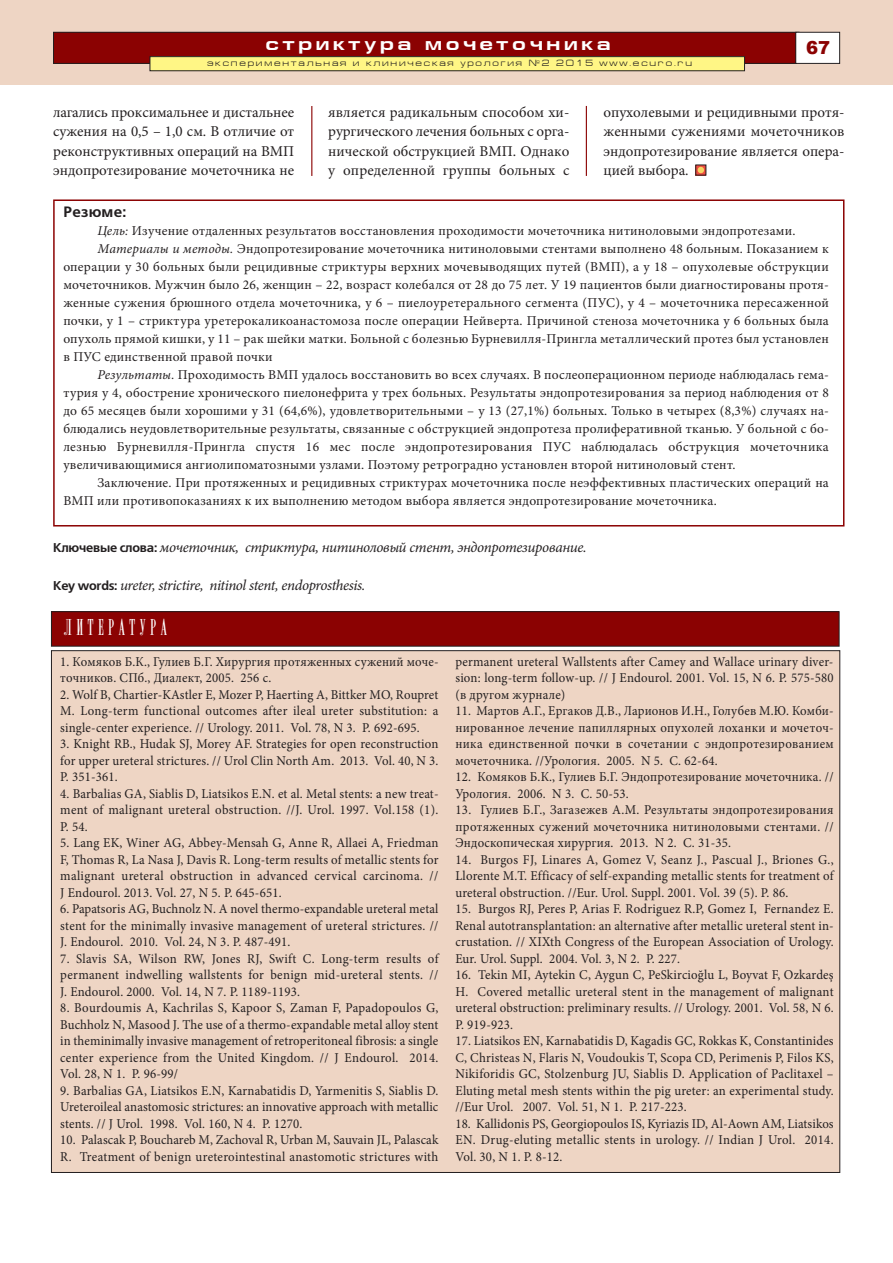
<style>
.page{position:relative;width:893px;height:1263px;background:#fff}
.page>*{position:absolute;margin:0;border:0;box-sizing:border-box;transform-origin:0 0}
.t1{font:22.5px "Radar";letter-spacing:.2em;color:#fff}
.t2{font:700 18px "Europe Ext";letter-spacing:.2em;color:#fff}
.t3{font:900 18px "Arial";color:#8b0202}
.t4{font:15px/19.5px "Minion Pro";color:#231f20;text-align:justify}
.t5{font:italic 15px "Minion Pro";letter-spacing:-.03em;color:#231f20}
.t6{font:700 15px "Free Set C";letter-spacing:.015em;color:#231f20}
.t7{font:13.5px/16.5px "Minion Pro";letter-spacing:.015em;color:#231f20;text-align:justify;scale:.95 1}
.t8{font:13.5px "Minion Pro";letter-spacing:.015em;color:#231f20}
.t9{font:9px "Europe Ext";letter-spacing:.2em;color:#231f20}
.s1{font-style:italic}
.s2{font-family:"Free Set C";font-weight:700;font-style:normal;font-size:12.75px}
</style>
<div class="page">
<hr style="left:311px;top:106px;width:1px;height:70px;background:#8b0202">
<hr style="left:586px;top:106px;width:1px;height:70px;background:#8b0202">
<div style="left:695px;top:165px;width:11px;height:10px;border:1px solid #231f20"></div>
<svg style="left:698px;top:167px;width:6px;height:6px"></svg>
<div style="left:0;top:0;width:893px;height:85px;background:#eed5c4"></div>
<div style="left:54px;top:32px;width:745px;height:31px;background:#8b0202"></div>
<div style="left:53px;top:32px;width:746px;height:32px;border:1px solid #231f20"></div>
<div style="left:796px;top:32px;width:44px;height:31px;background:#fff"></div>
<div style="left:795px;top:32px;width:45px;height:32px;border:1px solid #231f20"></div>
<div style="left:150px;top:57px;width:594px;height:14px;background:#fff685"></div>
<div style="left:150px;top:56px;width:595px;height:15px;border:1px solid #231f20"></div>
<div style="left:51px;top:651px;width:789px;height:521px;background:#eed5c4"></div>
<div style="left:51px;top:612px;width:788px;height:34px;background:#8b0202"></div>
<div style="left:51px;top:611px;width:788px;height:35px;border:1px solid #231f20"></div>
<div style="left:53px;top:199px;width:791px;height:327px;border:2px solid #8b0202"></div>
<h2 class="t2" style="left:266px;top:37px;width:346px">стриктура мочеточника</h2>
<p class="t9" style="left:207px;top:60px;width:486px">экспериментальная и клиническая урология №2 2015 www.ecuro.ru</p>
<h2 class="t3" style="left:806px;top:34px;width:26px">67</h2>
<p class="t4" style="left:53px;top:104px;width:243px">лагались проксимальнее и дистальнее сужения на 0,5 – 1,0 см. В отличие от реконструктивных операций на ВМП эндопротезирование мочеточника не</p>
<p class="t4" style="left:328px;top:104px;width:243px">является радикальным способом хи&shy;рургического лечения больных с орга&shy;нической обструкцией ВМП. Однако у определенной группы больных с</p>
<p class="t4" style="left:603px;top:104px;width:243px">опухолевыми и рецидивными протя&shy;женными сужениями мочеточников эндопротезирование является опера&shy;цией выбора.</p>
<p class="t6" style="left:63px;top:203px;width:64px">Резюме:</p>
<p class="t8" style="left:97px;top:226px;width:700px"><span class="s1">Цель:</span> Изучение отдаленных результатов восстановления проходимости мочеточника нитиноловыми эндопротезами.</p>
<p class="t8" style="left:97px;top:244px;width:733px"><span class="s1">Материалы и методы.</span> Эндопротезирование мочеточника нитиноловыми стентами выполнено 48 больным. Показанием к</p>
<p class="t8" style="left:63px;top:262px;width:767px">операции у 30 больных были рецидивные стриктуры верхних мочевыводящих путей (ВМП), а у 18 – опухолевые обструкции</p>
<p class="t8" style="left:63px;top:280px;width:767px">мочеточников. Мужчин было 26, женщин – 22, возраст колебался от 28 до 75 лет. У 19 пациентов были диагностированы протя-</p>
<p class="t8" style="left:63px;top:298px;width:767px">женные сужения брюшного отдела мочеточника, у 6 – пиелоуретерального сегмента (ПУС), у 4 – мочеточника пересаженной</p>
<p class="t8" style="left:63px;top:316px;width:767px">почки, у 1 – стриктура уретерокаликоанастомоза после операции Нейверта. Причиной стеноза мочеточника у 6 больных была</p>
<p class="t8" style="left:63px;top:334px;width:767px">опухоль прямой кишки, у 11 – рак шейки матки. Больной с болезнью Бурневилля-Прингла металлический протез был установлен</p>
<p class="t8" style="left:63px;top:352px;width:211px">в ПУС единственной правой почки</p>
<p class="t8" style="left:97px;top:370px;width:733px"><span class="s1">Результаты.</span> Проходимость ВМП удалось восстановить во всех случаях. В послеоперационном периоде наблюдалась гема-</p>
<p class="t8" style="left:63px;top:388px;width:767px">турия у 4, обострение хронического пиелонефрита у трех больных. Результаты эндопротезирования за период наблюдения от 8</p>
<p class="t8" style="left:63px;top:406px;width:767px">до 65 месяцев были хорошими у 31 (64,6%), удовлетворительными – у 13 (27,1%) больных. Только в четырех (8,3%) случаях на-</p>
<p class="t8" style="left:63px;top:424px;width:767px">блюдались неудовлетворительные результаты, связанные с обструкцией эндопротеза пролиферативной тканью. У больной с бо-</p>
<p class="t8" style="left:63px;top:442px;width:767px">лезнью Бурневилля-Прингла спустя 16 мес после эндопротезирования ПУС наблюдалась обструкция мочеточника</p>
<p class="t8" style="left:63px;top:460px;width:674px">увеличивающимися ангиолипоматозными узлами. Поэтому ретроградно установлен второй нитиноловый стент.</p>
<p class="t8" style="left:97px;top:478px;width:733px">Заключение. При протяженных и рецидивных стриктурах мочеточника после неэффективных пластических операций на</p>
<p class="t8" style="left:63px;top:496px;width:655px">ВМП или противопоказаниях к их выполнению методом выбора является эндопротезирование мочеточника.</p>
<p class="t5" style="left:53px;top:542px;width:535px"><span class="s2">Ключевые слова:</span> мочеточник, стриктура, нитиноловый стент, эндопротезирование.</p>
<p class="t5" style="left:53px;top:579px;width:314px"><span class="s2">Кey words:</span> ureter, strictire, nitinol stent, endoprosthesis.</p>
<h1 class="t1" style="left:64px;top:619px;width:104px">ЛИТЕРАТУРА</h1>
<p class="t7" style="left:60px;top:654px;width:400px">1. Комяков Б.К., Гулиев Б.Г. Хирургия протяженных сужений моче&shy;точников. СПб., Диалект, 2005. 256 с.</p>
<p class="t7" style="left:60px;top:687px;width:400px">2. Wolf B, Chartier-KAstler E, Mozer P, Haerting A, Bittker MO, Roupret M. Long-term functional outcomes after ileal ureter substitution: a single-center experience. // Urology. 2011. Vol. 78, N 3. P. 692-695.</p>
<p class="t7" style="left:60px;top:737px;width:400px">3. Knight RB., Hudak SJ, Morey AF. Strategies for open reconstruction for upper ureteral strictures. // Urol Clin North Am. 2013. Vol. 40, N 3.<br>P. 351-361.</p>
<p class="t7" style="left:60px;top:786px;width:400px">4. Barbalias GA, Siablis D, Liatsikos E.N. et al. Metal stents: a new treat&shy;ment of malignant ureteral obstruction. //J. Urol. 1997. Vol.158 (1).<br>P. 54.</p>
<p class="t7" style="left:60px;top:836px;width:400px">5. Lang EK, Winer AG, Abbey-Mensah G, Anne R, Allaei A, Friedman F, Thomas R, La Nasa J, Davis R. Long-term results of metallic stents for malignant ureteral obstruction in advanced cervical carcinoma. // J Endourol. 2013. Vol. 27, N 5. P. 645-651.</p>
<p class="t7" style="left:60px;top:902px;width:400px">6. Papatsoris AG, Buchnolz N. A novel thermo-expandable ureteral metal stent for the minimally invasive management of ureteral strictures. // J. Endourol. 2010. Vol. 24, N 3. P. 487-491.</p>
<p class="t7" style="left:60px;top:951px;width:400px">7. Slavis SA, Wilson RW, Jones RJ, Swift C. Long-term results of permanent indwelling wallstents for benign mid-ureteral stents. // J. Endourol. 2000. Vol. 14, N 7. P. 1189-1193.</p>
<p class="t7" style="left:60px;top:1001px;width:400px">8. Bourdoumis A, Kachrilas S, Kapoor S, Zaman F, Papadopoulos G, Buchholz N, Masood J. The use of a thermo-expandable metal alloy stent in theminimally invasive management of retroperitoneal fibrosis: a single center experience from the United Kingdom. // J Endourol. 2014.<br>Vol. 28, N 1. P. 96-99/</p>
<p class="t7" style="left:60px;top:1083px;width:400px">9. Barbalias GA, Liatsikos E.N, Karnabatidis D, Yarmenitis S, Siablis D.<br>Ureteroileal anastomosic strictures: an innovative approach with metallic stents. // J Urol. 1998. Vol. 160, N 4. P. 1270.</p>
<p class="t7" style="left:60px;top:1133px;width:400px">10. Palascak P, Bouchareb M, Zachoval R, Urban M, Sauvain JL, Palascak<br>R. Treatment of benign ureterointestinal anastomotic strictures with</p>
<p class="t7" style="left:455px;top:654px;width:400px">permanent ureteral Wallstents after Camey and Wallace urinary diver&shy;sion: long-term follow-up. // J Endourol. 2001. Vol. 15, N 6. P. 575-580 (в другом журнале)</p>
<p class="t7" style="left:455px;top:704px;width:400px">11. Мартов А.Г., Ергаков Д.В., Ларионов И.Н., Голубев М.Ю. Комби&shy;нированное лечение папиллярных опухолей лоханки и мочеточ&shy;ника единственной почки в сочетании с эндопротезированием мочеточника. //Урология. 2005. N 5. С. 62-64.</p>
<p class="t7" style="left:455px;top:770px;width:400px">12. Комяков Б.К., Гулиев Б.Г. Эндопротезирование мочеточника. //<br>Урология. 2006. N 3. С. 50-53.</p>
<p class="t7" style="left:455px;top:803px;width:400px">13. Гулиев Б.Г., Загазежев А.М. Результаты эндопротезирования протяженных сужений мочеточника нитиноловыми стентами. // Эндоскопическая хирургия. 2013. N 2. С. 31-35.</p>
<p class="t7" style="left:455px;top:852px;width:400px">14. Burgos FJ, Linares A, Gomez V, Seanz J., Pascual J., Briones G., Llorente M.T. Efficacy of self-expanding metallic stents for treatment of ureteral obstruction. //Eur. Urol. Suppl. 2001. Vol. 39 (5). P. 86.</p>
<p class="t7" style="left:455px;top:902px;width:400px">15. Burgos RJ, Peres P, Arias F. Rodriguez R.P, Gomez I, Fernandez E.<br>Renal autotransplantation: an alternative after metallic ureteral stent in&shy;crustation. // XIXth Congress of the European Association of Urology.<br>Eur. Urol. Suppl. 2004. Vol. 3, N 2. P. 227.</p>
<p class="t7" style="left:455px;top:968px;width:400px">16. Tekin MI, Aytekin C, Aygun C, PeSkircioğlu L, Boyvat F, Ozkardeş H. Covered metallic ureteral stent in the management of malignant ureteral obstruction: preliminary results. // Urology. 2001. Vol. 58, N 6.<br>P. 919-923.</p>
<p class="t7" style="left:455px;top:1034px;width:400px">17. Liatsikos EN, Karnabatidis D, Kagadis GC, Rokkas K, Constantinides C, Christeas N, Flaris N, Voudoukis T, Scopa CD, Perimenis P, Filos KS, Nikiforidis GC, Stolzenburg JU, Siablis D. Application of Paclitaxel – Eluting metal mesh stents within the pig ureter: an experimental study. //Eur Urol. 2007. Vol. 51, N 1. P. 217-223.</p>
<p class="t7" style="left:455px;top:1116px;width:400px">18. Kallidonis PS, Georgiopoulos IS, Kyriazis ID, Al-Aown AM, Liatsikos EN. Drug-eluting metallic stents in urology. // Indian J Urol. 2014.<br>Vol. 30, N 1. P. 8-12.</p>
</div>
